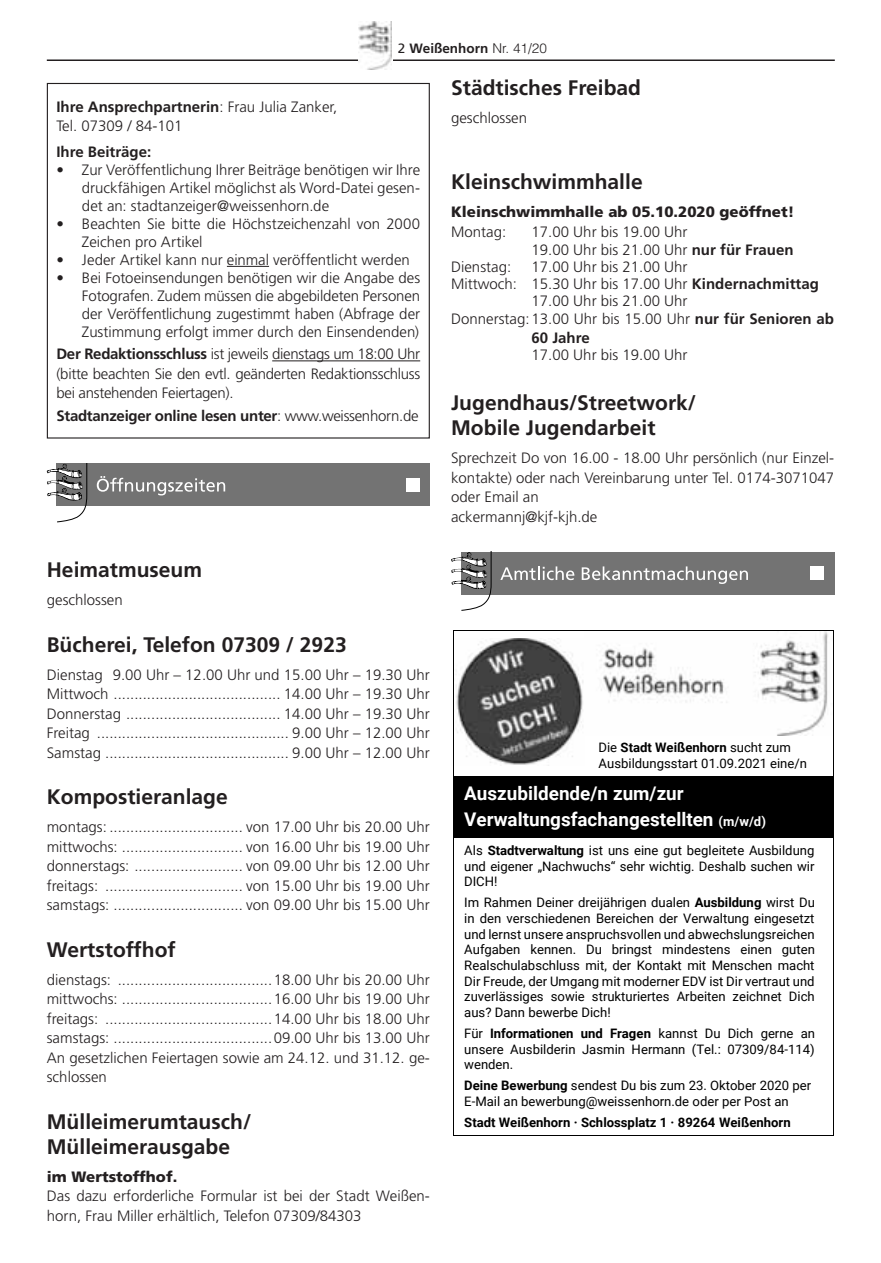
<style>
.page{position:relative;width:881px;height:1263px;background:#fff}
.page>*{position:absolute;margin:0;border:0;box-sizing:border-box;transform-origin:0 0}
.t1{font:700 21px/25.2px "Frutiger LT";color:#231f20}
.t2{font:700 18.75px/26px "Qsvrym Roboto";color:#fff}
.t3{font:300 15px/19.5px "Frutiger LT";color:#231f20}
.t4{font:700 15px "Frutiger LT";letter-spacing:-.02em;color:#231f20}
.t5{font:900 15px "Frutiger LT";color:#231f20}
.t6{font:700 15px "Frutiger LT";color:#231f20}
.t7{font:700 13.5px "Frutiger LT";color:#231f20}
.t8{font:13.05px/15.8px "Lpbbcv Roboto";color:#000}
.t9{font:700 13.05px "Qsvrym Roboto";color:#000}
.t10{font:13.05px "Cfhcyh Roboto";color:#000}
.s1{font-weight:400}
.s2{font-family:"Helvetica LT";font-weight:300}
.s3{font-weight:700}
.s4{font-weight:300}
.s5{font-family:"Lpbbcv Roboto";font-weight:400}
.s6{font-size:13.05px}
.s7{font-family:"Qsvrym Roboto";font-weight:700}
.s8{font-family:"Lpbbcv Roboto"}
</style>
<div class="page">
<hr style="left:47px;top:59px;width:787px;height:2px;background:#231f20">
<svg style="left:367px;top:59px;width:26px;height:11px"></svg>
<img style="left:358px;top:22px;width:34px;height:47px">
<div style="left:461px;top:552px;width:372px;height:43px;background:#737373"></div>
<svg style="left:451px;top:552px;width:40px;height:58px"></svg>
<svg style="left:500px;top:566px;width:74px;height:14px"></svg>
<svg style="left:581px;top:566px;width:166px;height:18px"></svg>
<div style="left:809px;top:566px;width:14px;height:14px;background:#fff"></div>
<img style="left:456px;top:639px;width:128px;height:127px">
<img style="left:600px;top:631px;width:228px;height:105px">
<hr style="left:453px;top:630px;width:380px;height:1px;background:#000">
<hr style="left:453px;top:639px;width:1px;height:132px;background:#000">
<hr style="left:833px;top:639px;width:1px;height:132px;background:#000">
<div style="left:454px;top:777px;width:379px;height:5px;background:#000"></div>
<div style="left:454px;top:782px;width:379px;height:26px;background:#000"></div>
<div style="left:454px;top:808px;width:379px;height:26px;background:#000"></div>
<hr style="left:453px;top:782px;width:1px;height:52px;background:#000">
<hr style="left:833px;top:782px;width:1px;height:52px;background:#000">
<hr style="left:454px;top:834px;width:379px;height:3px;background:#000">
<hr style="left:453px;top:843px;width:1px;height:47px;background:#000">
<hr style="left:833px;top:843px;width:1px;height:47px;background:#000">
<hr style="left:453px;top:895px;width:1px;height:125px;background:#000">
<hr style="left:833px;top:895px;width:1px;height:125px;background:#000">
<hr style="left:453px;top:1026px;width:1px;height:47px;background:#000">
<hr style="left:833px;top:1026px;width:1px;height:47px;background:#000">
<hr style="left:453px;top:1078px;width:1px;height:31px;background:#000">
<hr style="left:833px;top:1078px;width:1px;height:31px;background:#000">
<svg style="left:453px;top:1109px;width:1px;height:26px"></svg>
<hr style="left:453px;top:1135px;width:380px;height:1px;background:#000">
<svg style="left:833px;top:1109px;width:1px;height:27px"></svg>
<div style="left:57px;top:463px;width:372px;height:43px;background:#737373"></div>
<svg style="left:47px;top:463px;width:40px;height:59px"></svg>
<svg style="left:97px;top:476px;width:128px;height:19px"></svg>
<div style="left:405px;top:478px;width:14px;height:13px;background:#fff"></div>
<hr style="left:227px;top:266px;width:42px;height:1px;background:#231f20">
<hr style="left:272px;top:360px;width:148px;height:1px;background:#231f20">
<div style="left:47px;top:83px;width:382px;height:356px;border:1px solid #231f20"></div>
<p class="t7" style="left:398px;top:40px;width:150px"><span class="s1">2</span> Weißenhorn <span class="s2">Nr. 41/20</span></p>
<h1 class="t1" style="left:451px;top:75px;width:191px">Städtisches Freibad</h1>
<p class="t3" style="left:451px;top:108px;width:77px">geschlossen</p>
<p class="t3" style="left:56px;top:97px;width:282px"><span class="s3">Ihre Ansprechpartnerin</span>: Frau Julia Zanker,<br>Tel. 07309 / 84-101</p>
<p class="t6" style="left:56px;top:143px;width:96px">Ihre Beiträge:</p>
<p class="t3" style="left:82px;top:161px;width:339px;line-height:18px;text-align:justify;text-indent:-26px">• Zur Veröffentlichung Ihrer Beiträge benötigen wir Ihre druckfähigen Artikel möglichst als Word-Datei gesen&shy;det an: stadtanzeiger@weissenhorn.de</p>
<p class="t3" style="left:82px;top:215px;width:339px;line-height:18px;text-indent:-26px">• Beachten Sie bitte die Höchstzeichenzahl von 2000<br>Zeichen pro Artikel</p>
<p class="t3" style="left:56px;top:250px;width:355px">• Jeder Artikel kann nur einmal veröffentlicht werden</p>
<p class="t3" style="left:82px;top:269px;width:339px;line-height:18px;text-align:justify;text-indent:-26px">• Bei Fotoeinsendungen benötigen wir die Angabe des Fotografen. Zudem müssen die abgebildeten Personen der Veröffentlichung zugestimmt haben (Abfrage der Zustimmung erfolgt immer durch den Einsendenden)</p>
<p class="t3" style="left:56px;top:345px;width:365px;text-align:justify"><span class="s3">Der Redaktionsschluss</span> ist jeweils dienstags um 18:00 Uhr (bitte beachten Sie den evtl. geänderten Redaktionsschluss bei anstehenden Feiertagen).</p>
<p class="t4" style="left:56px;top:407px;width:363px">Stadtanzeiger online lesen unter<span class="s4">: www.weissenhorn.de</span></p>
<h1 class="t1" style="left:451px;top:169px;width:193px">Kleinschwimmhalle</h1>
<p class="t5" style="left:451px;top:203px;width:344px">Kleinschwimmhalle ab 05.10.2020 geöffnet!</p>
<p class="t3" style="left:451px;top:223px;width:57px">Montag:</p>
<p class="t3" style="left:531px;top:224px;width:263px;line-height:17.2px">17.00 Uhr bis 19.00 Uhr<br>19.00 Uhr bis 21.00 Uhr <span class="s3">nur für Frauen</span></p>
<p class="t3" style="left:451px;top:257px;width:62px">Dienstag:</p>
<p class="t3" style="left:531px;top:257px;width:157px">17.00 Uhr bis 21.00 Uhr</p>
<p class="t3" style="left:451px;top:274px;width:369px">Mittwoch: 15.30 Uhr bis 17.00 Uhr <span class="s3">Kindernachmittag</span></p>
<p class="t3" style="left:531px;top:292px;width:157px">17.00 Uhr bis 21.00 Uhr</p>
<p class="t3" style="left:451px;top:309px;width:384px">Donnerstag:13.00 Uhr bis 15.00 Uhr <span class="s3">nur für Senioren ab</span></p>
<p class="t4" style="left:531px;top:329px;width:60px">60 Jahre</p>
<p class="t3" style="left:531px;top:346px;width:157px">17.00 Uhr bis 19.00 Uhr</p>
<h1 class="t1" style="left:451px;top:390px;width:246px">Jugendhaus/Streetwork/<br>Mobile Jugendarbeit</h1>
<p class="t3" style="left:451px;top:448px;width:384px">Sprechzeit Do von 16.00 - 18.00 Uhr persönlich (nur Einzel&shy;kontakte) oder nach Vereinbarung unter Tel. 0174-3071047 oder Email an<br>ackermannj@kjf-kjh.de</p>
<h1 class="t1" style="left:47px;top:557px;width:157px">Heimatmuseum</h1>
<p class="t3" style="left:47px;top:590px;width:77px">geschlossen</p>
<h1 class="t1" style="left:47px;top:632px;width:301px">Bücherei, Telefon 07309 / 2923</h1>
<p class="t3" style="left:47px;top:665px;width:384px">Dienstag 9.00 Uhr – 12.00 Uhr und 15.00 Uhr – 19.30 Uhr<br>Mittwoch</p>
<p class="t3" style="left:284px;top:684px;width:147px">14.00 Uhr – 19.30 Uhr</p>
<p class="t3" style="left:47px;top:704px;width:76px">Donnerstag</p>
<p class="t3" style="left:284px;top:704px;width:147px">14.00 Uhr – 19.30 Uhr</p>
<p class="t3" style="left:47px;top:723px;width:45px">Freitag</p>
<p class="t3" style="left:292px;top:723px;width:139px">9.00 Uhr – 12.00 Uhr</p>
<p class="t3" style="left:47px;top:743px;width:56px">Samstag</p>
<p class="t3" style="left:292px;top:743px;width:139px">9.00 Uhr – 12.00 Uhr</p>
<h1 class="t1" style="left:47px;top:784px;width:182px">Kompostieranlage</h1>
<p class="t3" style="left:47px;top:817px;width:62px">montags:</p>
<p class="t3" style="left:246px;top:817px;width:185px">von 17.00 Uhr bis 20.00 Uhr</p>
<p class="t3" style="left:47px;top:837px;width:72px">mittwochs:</p>
<p class="t3" style="left:246px;top:837px;width:185px">von 16.00 Uhr bis 19.00 Uhr</p>
<p class="t3" style="left:47px;top:856px;width:84px">donnerstags:</p>
<p class="t3" style="left:246px;top:856px;width:185px">von 09.00 Uhr bis 12.00 Uhr</p>
<p class="t3" style="left:47px;top:876px;width:53px">freitags:</p>
<p class="t3" style="left:246px;top:876px;width:185px">von 15.00 Uhr bis 19.00 Uhr</p>
<p class="t3" style="left:47px;top:895px;width:64px">samstags:</p>
<p class="t3" style="left:246px;top:895px;width:185px">von 09.00 Uhr bis 15.00 Uhr</p>
<h1 class="t1" style="left:47px;top:937px;width:130px">Wertstoffhof</h1>
<p class="t3" style="left:47px;top:970px;width:66px">dienstags:</p>
<p class="t3" style="left:274px;top:970px;width:157px">18.00 Uhr bis 20.00 Uhr</p>
<p class="t3" style="left:47px;top:989px;width:72px">mittwochs:</p>
<p class="t3" style="left:274px;top:989px;width:157px">16.00 Uhr bis 19.00 Uhr</p>
<p class="t3" style="left:47px;top:1009px;width:53px">freitags:</p>
<p class="t3" style="left:274px;top:1009px;width:157px">14.00 Uhr bis 18.00 Uhr</p>
<p class="t3" style="left:47px;top:1028px;width:64px">samstags:</p>
<p class="t3" style="left:47px;top:1028px;width:384px;text-align:justify;text-indent:227px">09.00 Uhr bis 13.00 Uhr An gesetzlichen Feiertagen sowie am 24.12. und 31.12. ge&shy;schlossen</p>
<h1 class="t1" style="left:47px;top:1109px;width:206px">Mülleimerumtausch/<br>Mülleimerausgabe</h1>
<p class="t5" style="left:47px;top:1167px;width:132px">im Wertstoffhof.</p>
<p class="t3" style="left:47px;top:1186px;width:384px">Das dazu erforderliche Formular ist bei der Stadt Weißen&shy;horn, Frau Miller erhältlich, Telefon 07309/84303</p>
<p class="t9" style="left:598px;top:739px;width:194px"><span class="s5">Die</span> Stadt Weißenhorn <span class="s5">sucht zum</span></p>
<p class="t8" style="left:598px;top:755px;width:210px">Ausbildungsstart 01.09.2021 eine/n</p>
<p class="t2" style="left:464px;top:779px;width:303px">Auszubildende/n zum/zur<br>Verwaltungsfachangestellten <span class="s6">(m/w/d)</span></p>
<p class="t8" style="left:464px;top:842px;width:351px">Als <span class="s7">Stadtverwaltung</span> ist uns eine gut begleitete Ausbildung</p>
<p class="t10" style="left:464px;top:857px;width:351px"><span class="s8">und ei</span>gener „Nachwuchs“ sehr wichtig. Deshalb suchen wir</p>
<p class="t8" style="left:464px;top:871px;width:352px;line-height:20.9px">DICH!<br>Im Rahmen Deiner dreijährigen dualen <span class="s7">Ausbildung</span> wirst Du</p>
<p class="t8" style="left:464px;top:910px;width:352px;text-align:justify">in den verschiedenen Bereichen der Verwaltung eingesetzt und lernst unsere anspruchsvollen und abwechslungsreichen Aufgaben kennen. Du bringst mindestens einen guten Realschulabschluss mit, der Kontakt mit Menschen macht Dir Freude, der Umgang mit moderner EDV ist Dir vertraut und zuverlässiges sowie strukturiertes Arbeiten zeichnet Dich aus? Dann bewerbe Dich!</p>
<p class="t8" style="left:464px;top:1025px;width:352px;text-align:justify">Für <span class="s7">Informationen und Fragen</span> kannst Du Dich gerne an unsere Ausbilderin Jasmin Hermann (Tel.: 07309/84-114) wenden.</p>
<p class="t8" style="left:464px;top:1077px;width:348px"><span class="s7">Deine Bewerbung</span> sendest Du bis zum 23. Oktober 2020 per<br>E-Mail an bewerbung@weissenhorn.de oder per Post an</p>
<p class="t9" style="left:464px;top:1113px;width:328px">Stadt Weißenhorn · Schlossplatz 1 · 89264 Weißenhorn</p>
</div>
